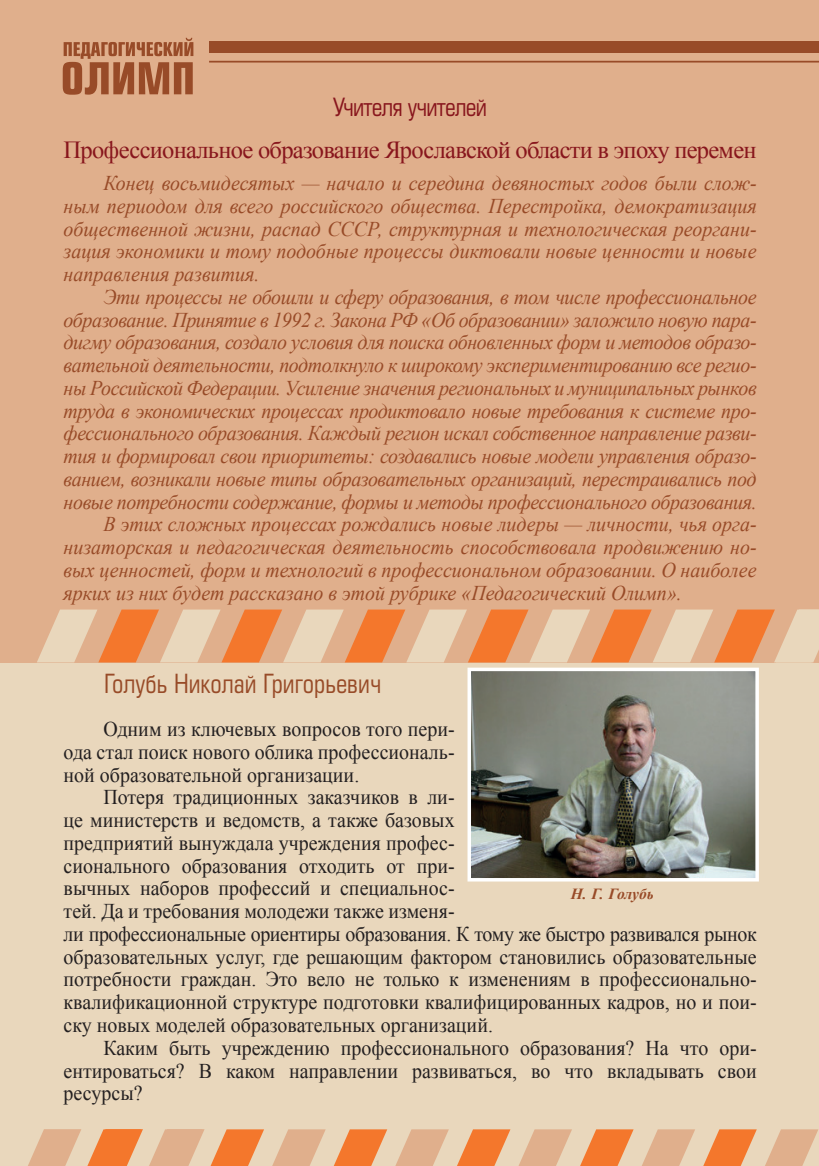
<style>
.page{position:relative;width:819px;height:1166px;background:#fff}
.page>*{position:absolute;margin:0;border:0;box-sizing:border-box;transform-origin:0 0}
.t1{font:25.72px "Europe Cond";color:#984b28}
.t2{font:24.5px "Times New Roman";letter-spacing:-.03em;color:#88161d}
.t3{font:24.5px "Europe Cond";letter-spacing:-.03em;color:#88161d}
.t4{font:italic 21px/22.8px "Times New Roman";letter-spacing:-.02em;color:#984b28;text-align:justify;scale:.95 1}
.t5{font:21px/22.8px "Times New Roman";color:#231f20;text-align:justify;scale:.95 1}
.t6{font:italic 21px "Times New Roman";color:#984b28;scale:.95 1}
.t7{font:italic 700 15.4px "Times New Roman";letter-spacing:-.015em;color:#984b28}
</style>
<div class="page">
<div style="left:0;top:636px;width:819px;height:530px;background:#e9d7bc"></div>
<svg style="left:28px;top:1129px;width:790px;height:37px"></svg>
<div style="left:0;top:0;width:819px;height:662px;background:#e0af8c"></div>
<svg style="left:63px;top:38px;width:130px;height:57px"></svg>
<div style="left:209px;top:42px;width:610px;height:11px;background:#984b28"></div>
<hr style="left:209px;top:61px;width:610px;height:2px;background:#984b28">
<img style="left:472px;top:673px;width:281px;height:203px">
<div style="left:467px;top:668px;width:291px;height:213px;border:4px solid #fff"></div>
<svg style="left:37px;top:609px;width:782px;height:53px"></svg>
<p class="t3" style="left:333px;top:92px;width:155px">Учителя учителей</p>
<p class="t2" style="left:64px;top:133px;width:694px">Профессиональное образование Ярославской области в эпоху перемен</p>
<p class="t4" style="left:64px;top:171px;width:731px;text-indent:40px">Конец восьмидесятых — начало и середина девяностых годов были слож&shy;ным периодом для всего российского общества. Перестройка, демократизация общественной жизни, распад СССР, структурная и технологическая реоргани&shy;зация экономики и тому подобные процессы диктовали новые ценности и новые направления развития.</p>
<p class="t4" style="left:103px;top:285px;width:689px">Эти процессы не обошли и сферу образования, в том числе профессиональное</p>
<p class="t4" style="left:64px;top:308px;width:731px">образование. Принятие в 1992 г. Закона РФ «Об образовании» заложило новую пара-</p>
<p class="t4" style="left:64px;top:330px;width:731px">дигму образования, создало условия для поиска обновленных форм и методов образо-</p>
<p class="t4" style="left:64px;top:353px;width:731px">вательной деятельности, подтолкнуло к широкому экспериментированию все регио-</p>
<p class="t4" style="left:64px;top:376px;width:731px">ны Российской Федерации. Усиление значения региональных и муниципальных рынков</p>
<p class="t4" style="left:64px;top:399px;width:731px">труда в экономических процессах продиктовало новые требования к системе про-</p>
<p class="t4" style="left:64px;top:421px;width:731px">фессионального образования. Каждый регион искал собственное направление разви-</p>
<p class="t4" style="left:64px;top:444px;width:731px">тия и формировал свои приоритеты: создавались новые модели управления образо-</p>
<p class="t4" style="left:64px;top:467px;width:731px">ванием, возникали новые типы образовательных организаций, перестраивались под</p>
<p class="t4" style="left:64px;top:490px;width:731px">новые потребности содержание, формы и методы профессионального образования.</p>
<p class="t6" style="left:103px;top:510px;width:689px">В этих сложных процессах рождались новые лидеры — личности, чья орга-</p>
<p class="t6" style="left:64px;top:533px;width:731px">низаторская и педагогическая деятельность способствовала продвижению но-</p>
<p class="t6" style="left:64px;top:555px;width:731px">вых ценностей, форм и технологий в профессиональном образовании. О наиболее</p>
<p class="t6" style="left:64px;top:578px;width:652px">ярких из них будет рассказано в этой рубрике «Педагогический Олимп».</p>
<p class="t1" style="left:104px;top:667px;width:278px">Голубь Николай Григорьевич</p>
<p class="t5" style="left:64px;top:717px;width:413px;text-indent:40px">Одним из ключевых вопросов того пери&shy;ода стал поиск нового облика профессиональ&shy;ной образовательной организации.</p>
<p class="t5" style="left:64px;top:786px;width:731px;text-align:left;text-indent:40px">Потеря традиционных заказчиков в ли-<br>це министерств и ведомств, а также базовых<br>предприятий вынуждала учреждения профес-<br>сионального образования отходить от при-<br>вычных наборов профессий и специальнос-<br>тей. Да и требования молодежи также изменя-<br>ли профессиональные ориентиры образования. К тому же быстро развивался рынок образовательных услуг, где решающим фактором становились образовательные потребности граждан. Это вело не только к изменениям в профессионально&shy;квалификационной структуре подготовки квалифицированных кадров, но и пои&shy;ску новых моделей образовательных организаций.</p>
<p class="t5" style="left:64px;top:1036px;width:731px;text-indent:40px">Каким быть учреждению профессионального образования? На что ори&shy;ентироваться? В каком направлении развиваться, во что вкладывать свои ресурсы?</p>
<p class="t7" style="left:570px;top:883px;width:85px">Н. Г. Голубь</p>
</div>
